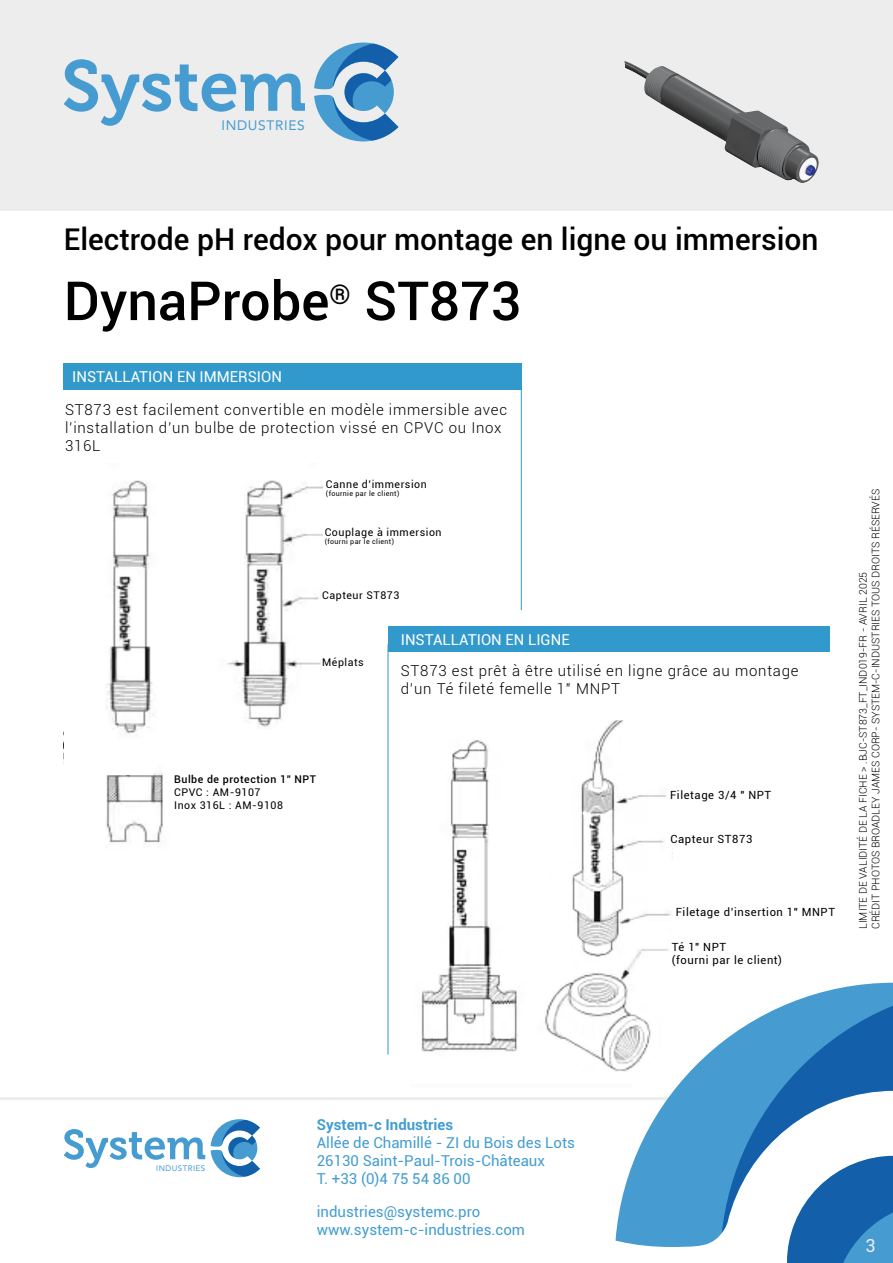
<style>
.page{position:relative;width:893px;height:1263px;background:#fff}
.page>*{position:absolute;margin:0;border:0;box-sizing:border-box;transform-origin:0 0}
._1-SsTitreProduit{font:500 54px "Roboto";color:#000}
._1-SsTitreProduit-2{font:500 30px "Roboto";color:#000}
.t1{font:18px "Roboto";color:#ededed}
._1-LégendeFournisseu{font:300 15px/18px "Roboto";letter-spacing:.05em;color:#000}
.t2{font:15px/18px "Roboto";color:#439dd0}
._2-LégendeFiche{font:15px "Roboto";color:#fff}
.t3{font:700 15px "Roboto";color:#439dd0}
.t4{font:13.65px "Avenir";letter-spacing:.05em;color:#469cd0}
._1-LégendeFournisseu-2{font:11.25px "Roboto";letter-spacing:.05em;color:#000}
._1-LégendeFournisseu-3{font:10.65px "Roboto";letter-spacing:.05em;color:#000}
._1-LégendeFournisseu-4{font:500 10.65px "Roboto";letter-spacing:.05em;color:#000}
.t5{font:300 10.5px "Roboto";color:#000}
.t6{font:8.1px "Avenir";letter-spacing:.05em;color:#469cd0}
._1-LégendeFournisseu-5{font:7.05px "Roboto";letter-spacing:.05em;color:#000}
</style>
<div class="page">
<hr style="left:0;top:1097px;width:693px;height:3px;background:#ededed">
<div style="left:0;top:0;width:893px;height:210px;background:#ededed"></div>
<svg style="left:615px;top:983px;width:278px;height:264px;fill:#469cd0"></svg>
<svg style="left:722px;top:989px;width:171px;height:274px"></svg>
<svg style="left:64px;top:1129px;width:141px;height:39px"></svg>
<svg style="left:211px;top:1119px;width:49px;height:58px"></svg>
<svg style="left:64px;top:59px;width:241px;height:67px"></svg>
<svg style="left:314px;top:43px;width:84px;height:98px"></svg>
<img style="left:624px;top:61px;width:195px;height:122px">
<img style="left:106px;top:480px;width:217px;height:363px">
<div style="left:208px;top:755px;width:178px;height:94px;background:#fff"></div>
<div style="left:78px;top:739px;width:75px;height:35px;background:#fff"></div>
<img style="left:421px;top:720px;width:252px;height:367px">
<div style="left:388px;top:626px;width:441px;height:26px;background:#3199cc"></div>
<div style="left:64px;top:364px;width:458px;height:26px;background:#3199cc"></div>
<hr style="left:388px;top:644px;width:1px;height:410px;background:#3199cc">
<hr style="left:521px;top:364px;width:1px;height:246px;background:#3199cc">
<p class="t4" style="left:221px;top:115px;width:85px">INDUSTRIES</p>
<p class="_1-SsTitreProduit-2" style="left:64px;top:218px;width:756px">Electrode pH redox pour montage en ligne ou immersion</p>
<p class="_1-SsTitreProduit" style="left:64px;top:263px;width:459px">DynaProbe<sup>®</sup> ST873</p>
<p class="_2-LégendeFiche" style="left:72px;top:366px;width:211px">INSTALLATION EN IMMERSION</p>
<p class="_1-LégendeFournisseu" style="left:65px;top:400px;width:444px">ST873 est facilement convertible en modèle immersible avec l’installation d’un bulbe de protection vissé en CPVC ou Inox<br>316L</p>
<p class="_1-LégendeFournisseu-3" style="left:326px;top:476px;width:102px">Canne d’immersion</p>
<p class="_1-LégendeFournisseu-5" style="left:326px;top:489px;width:75px">(fournie par le client)</p>
<p class="_1-LégendeFournisseu-3" style="left:325px;top:524px;width:118px">Couplage à immersion</p>
<p class="_1-LégendeFournisseu-5" style="left:325px;top:537px;width:71px">(fourni par le client)</p>
<p class="_1-LégendeFournisseu-3" style="left:322px;top:588px;width:79px">Capteur ST873</p>
<p class="_1-LégendeFournisseu-3" style="left:322px;top:654px;width:43px">Méplats</p>
<p class="_1-LégendeFournisseu-4" style="left:174px;top:772px;width:143px">Bulbe de protection 1" NPT</p>
<p class="_1-LégendeFournisseu-3" style="left:174px;top:785px;width:88px">CPVC : AM-9107</p>
<p class="_1-LégendeFournisseu-3" style="left:174px;top:798px;width:110px">Inox 316L : AM-9108</p>
<p class="_2-LégendeFiche" style="left:401px;top:629px;width:170px">INSTALLATION EN LIGNE</p>
<p class="_1-LégendeFournisseu" style="left:401px;top:661px;width:399px">ST873 est prêt à être utilisé en ligne grâce au montage d’un Té fileté femelle 1" MNPT</p>
<p class="_1-LégendeFournisseu-2" style="left:670px;top:787px;width:103px">Filetage 3/4 " NPT</p>
<p class="_1-LégendeFournisseu-2" style="left:670px;top:831px;width:83px">Capteur ST873</p>
<p class="_1-LégendeFournisseu-2" style="left:676px;top:904px;width:161px">Filetage d’insertion 1" MNPT</p>
<p class="_1-LégendeFournisseu-2" style="left:672px;top:939px;width:56px">Té 1" NPT</p>
<p class="_1-LégendeFournisseu-2" style="left:672px;top:952px;width:112px">(fourni par le client)</p>
<p class="t5" style="left:868px;top:929px;width:442px;rotate:-90deg">CRÉDIT PHOTOS BROADLEY JAMES CORP- SYSTEM-C-INDUSTRIES TOUS DROITS RÉSERVÉS</p>
<p class="t5" style="left:856px;top:929px;width:359px;rotate:-90deg">LIMITE DE VALIDITÉ DE LA FICHE &gt; .BJC-ST873_FT_IND019-FR - AVRIL 2025</p>
<p class="t6" style="left:156px;top:1161px;width:50px">INDUSTRIES</p>
<p class="t3" style="left:317px;top:1114px;width:138px">System-c Industries</p>
<p class="t2" style="left:317px;top:1133px;width:260px">Allée de Chamillé - ZI du Bois des Lots<br>26130 Saint-Paul-Trois-Châteaux<br>T. +33 (0)4 75 54 86 00</p>
<p class="t2" style="left:317px;top:1202px;width:210px">industries@systemc.pro www.system-c-industries.com</p>
<p class="t1" style="left:865px;top:1233px;width:12px">3</p>
</div>
